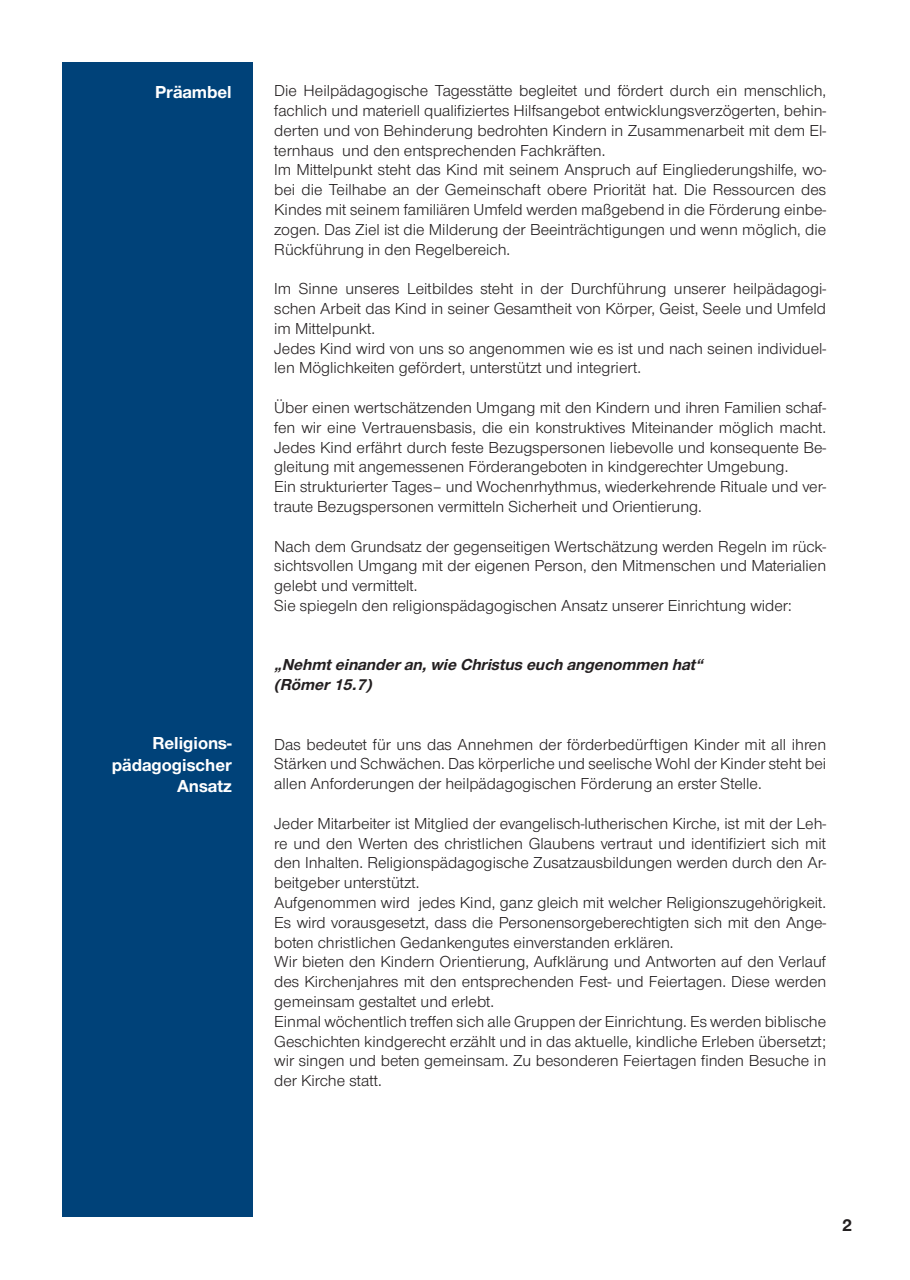
<style>
.page{position:relative;width:910px;height:1280px;background:#fff}
.page>*{position:absolute;margin:0;border:0;box-sizing:border-box;transform-origin:0 0}
.t1{font:700 18px/21.6px "Nordelbica";color:#fff;text-align:right}
.t2{font:700 18px "Nordelbica";color:#231f20}
.t3{font:16.5px/19.8px "Nordelbica";color:#231f20}
.t4{font:italic 700 16.5px/19.8px "Nordelbica";color:#231f20}
</style>
<div class="page">
<div style="left:63px;top:63px;width:190px;height:1154px;background:#004279"></div>
<p class="t1" style="left:155px;top:81px;width:78px">Präambel</p>
<p class="t1" style="left:112px;top:732px;width:121px">Religions&shy;pädagogischer<br>Ansatz</p>
<p class="t3" style="left:274px;top:81px;width:553px">Die Heilpädagogische Tagesstätte begleitet und fördert durch ein menschlich, fachlich und materiell qualifiziertes Hilfsangebot entwicklungsverzögerten, behin&shy;derten und von Behinderung bedrohten Kindern in Zusammenarbeit mit dem El&shy;ternhaus und den entsprechenden Fachkräften.<br>Im Mittelpunkt steht das Kind mit seinem Anspruch auf Eingliederungshilfe, wo&shy;bei die Teilhabe an der Gemeinschaft obere Priorität hat. Die Ressourcen des Kindes mit seinem familiären Umfeld werden maßgebend in die Förderung einbe&shy;zogen. Das Ziel ist die Milderung der Beeinträchtigungen und wenn möglich, die Rückführung in den Regelbereich.</p>
<p class="t3" style="left:274px;top:279px;width:553px">Im Sinne unseres Leitbildes steht in der Durchführung unserer heilpädagogi&shy;schen Arbeit das Kind in seiner Gesamtheit von Körper, Geist, Seele und Umfeld im Mittelpunkt.<br>Jedes Kind wird von uns so angenommen wie es ist und nach seinen individuel&shy;len Möglichkeiten gefördert, unterstützt und integriert.</p>
<p class="t3" style="left:274px;top:398px;width:553px">Über einen wertschätzenden Umgang mit den Kindern und ihren Familien schaf&shy;fen wir eine Vertrauensbasis, die ein konstruktives Miteinander möglich macht.<br>Jedes Kind erfährt durch feste Bezugspersonen liebevolle und konsequente Be&shy;gleitung mit angemessenen Förderangeboten in kindgerechter Umgebung.<br>Ein strukturierter Tages– und Wochenrhythmus, wiederkehrende Rituale und ver&shy;traute Bezugspersonen vermitteln Sicherheit und Orientierung.</p>
<p class="t3" style="left:274px;top:536px;width:553px">Nach dem Grundsatz der gegenseitigen Wertschätzung werden Regeln im rück&shy;sichtsvollen Umgang mit der eigenen Person, den Mitmenschen und Materialien gelebt und vermittelt.<br>Sie spiegeln den religionspädagogischen Ansatz unserer Einrichtung wider:</p>
<p class="t4" style="left:274px;top:655px;width:434px">„Nehmteinanderan,wie Christuseuch angenommen hat“ (Römer15.7)</p>
<p class="t3" style="left:274px;top:734px;width:553px;text-align:justify">Das bedeutet für uns das Annehmen der förderbedürftigen Kinder mit all ihren Stärken und Schwächen. Das körperliche und seelische Wohl der Kinder steht bei allen Anforderungen der heilpädagogischen Förderung an erster Stelle.</p>
<p class="t3" style="left:274px;top:814px;width:553px">Jeder Mitarbeiter ist Mitglied der evangelisch-lutherischen Kirche, ist mit der Leh&shy;re und den Werten des christlichen Glaubens vertraut und identifiziert sich mit den Inhalten. Religionspädagogische Zusatzausbildungen werden durch den Ar&shy;beitgeber unterstützt.<br>Aufgenommen wird jedes Kind, ganz gleich mit welcher Religionszugehörigkeit.<br>Es wird vorausgesetzt, dass die Personensorgeberechtigten sich mit den Ange&shy;boten christlichen Gedankengutes einverstanden erklären.<br>Wir bieten den Kindern Orientierung, Aufklärung und Antworten auf den Verlauf des Kirchenjahres mit den entsprechenden Fest- und Feiertagen. Diese werden gemeinsam gestaltet und erlebt.<br>Einmal wöchentlich treffen sich alle Gruppen der Einrichtung. Es werden biblische Geschichten kindgerecht erzählt und in das aktuelle, kindliche Erleben übersetzt; wir singen und beten gemeinsam. Zu besonderen Feiertagen finden Besuche in der Kirche statt.</p>
<p class="t2" style="left:842px;top:1214px;width:12px">2</p>
</div>
